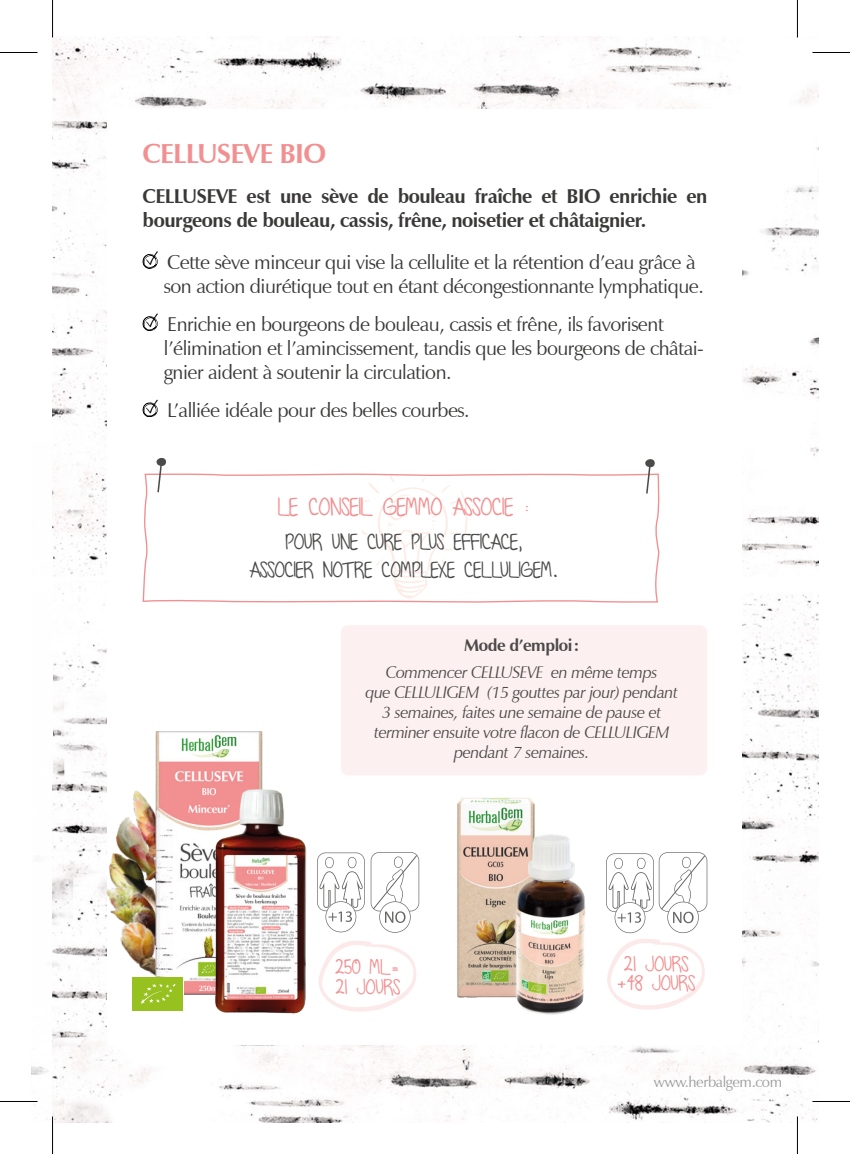
<style>
.page{position:relative;width:850px;height:1154px;background:#fff}
.page>*{position:absolute;margin:0;border:0;box-sizing:border-box;transform-origin:0 0}
.t1{font:700 27.5px "Zapf Humanist 601 BT";letter-spacing:-.025em;color:#f29091}
.t2{font:22.5px "Beautiful Every Time";letter-spacing:-.025em;color:#f29091}
.t3{font:20px/24px "Zapf Humanist 601 BT";letter-spacing:-.025em;color:#3a3938}
.t4{font:700 20px/24px "Zapf Humanist 601 BT";letter-spacing:-.025em;color:#3a3938}
.t5{font:20px/27.5px "Beautiful Every Time";letter-spacing:-.025em;color:#4b4b4a;text-align:center}
.t6{font:19.25px/19.5px "Beautiful Every Time";letter-spacing:-.025em;color:#f29091}
.t7{font:italic 16.75px/20px "Zapf Humanist 601 BT";letter-spacing:-.03em;color:#4b4b4a;text-align:center}
.t8{font:700 16.75px "Zapf Humanist 601 BT";letter-spacing:-.025em;color:#4b4b4a}
.t9{font:15px "Zapf Humanist 601 BT";letter-spacing:-.025em;color:#9d9d9d}
</style>
<div class="page">
<img style="left:52px;top:36px;width:766px;height:540px">
<img style="left:52px;top:587px;width:766px;height:536px">
<div style="left:108px;top:109px;width:633px;height:936px;background:#fff"></div>
<svg style="left:142px;top:473px;width:518px;height:130px"></svg>
<svg style="left:156px;top:458px;width:10px;height:34px"></svg>
<svg style="left:644px;top:459px;width:11px;height:34px"></svg>
<img style="left:457px;top:797px;width:77px;height:200px">
<img style="left:500px;top:823px;width:85px;height:192px">
<svg style="left:319px;top:941px;width:97px;height:71px"></svg>
<svg style="left:317px;top:852px;width:47px;height:80px"></svg>
<img style="left:99px;top:812px;width:23px;height:27px">
<img style="left:89px;top:839px;width:65px;height:28px">
<img style="left:86px;top:867px;width:68px;height:89px">
<img style="left:122px;top:790px;width:32px;height:71px">
<img style="left:110px;top:911px;width:44px;height:64px">
<img style="left:154px;top:731px;width:109px;height:264px">
<div style="left:132px;top:977px;width:51px;height:34px;background:#96c11f"></div>
<svg style="left:140px;top:983px;width:36px;height:21px"></svg>
<img style="left:215px;top:786px;width:92px;height:227px">
<svg style="left:606px;top:852px;width:100px;height:158px"></svg>
<svg style="left:371px;top:852px;width:48px;height:81px"></svg>
<svg style="left:142px;top:251px;width:16px;height:18px"></svg>
<svg style="left:142px;top:313px;width:16px;height:18px"></svg>
<svg style="left:142px;top:399px;width:16px;height:18px"></svg>
<div style="left:341px;top:625px;width:366px;height:150px;background:#fdf0f0;border-radius:7px"></div>
<hr style="left:812px;top:51px;width:37px;height:3px;background:#fff">
<hr style="left:812px;top:1100px;width:37px;height:3px;background:#fff">
<hr style="left:51px;top:0;width:3px;height:38px;background:#fff">
<hr style="left:51px;top:1116px;width:3px;height:38px;background:#fff">
<hr style="left:795px;top:0;width:3px;height:38px;background:#fff">
<hr style="left:795px;top:1116px;width:3px;height:38px;background:#fff">
<hr style="left:0;top:52px;width:38px;height:1px;background:#000">
<hr style="left:812px;top:52px;width:37px;height:1px;background:#000">
<hr style="left:0;top:1101px;width:38px;height:1px;background:#000">
<hr style="left:812px;top:1101px;width:37px;height:1px;background:#000">
<hr style="left:52px;top:0;width:1px;height:38px;background:#000">
<hr style="left:52px;top:1116px;width:1px;height:38px;background:#000">
<hr style="left:796px;top:0;width:1px;height:38px;background:#000">
<hr style="left:796px;top:1116px;width:1px;height:38px;background:#000">
<h1 class="t1" style="left:142px;top:137px;width:185px">CELLUSEVE BIO</h1>
<p class="t4" style="left:142px;top:184px;width:566px">CELLUSEVE est une sève de bouleau fraîche et BIO enrichie en bourgeons de bouleau, cassis, frêne, noisetier et châtaignier.</p>
<p class="t3" style="left:164px;top:250px;width:541px">Cette sève minceur qui vise la cellulite et la rétention d’eau grâce à son action diurétique tout en étant décongestionnante lymphatique.</p>
<p class="t3" style="left:164px;top:312px;width:541px">Enrichie en bourgeons de bouleau, cassis et frêne, ils favorisent l’élimination et l’amincissement, tandis que les bourgeons de châtai&shy;gnier aident à soutenir la circulation.</p>
<p class="t3" style="left:167px;top:398px;width:304px">L’alliée idéale pour des belles courbes.</p>
<p class="t2" style="left:277px;top:494px;width:254px">LE CONSEIL GEMMO ASSOCIE :</p>
<p class="t5" style="left:250px;top:529px;width:309px">POUR UNE CURE PLUS EFFICACE,<br>ASSOCIER NOTRE COMPLEXE CELLULIGEM.</p>
<p class="t8" style="left:464px;top:635px;width:117px">Mode d’emploi:</p>
<p class="t7" style="left:365px;top:662px;width:314px">Commencer CELLUSEVE en même temps<br>que CELLULIGEM (15 gouttes par jour) pendant 3 semaines, faites une semaine de pause et terminer ensuite votre flacon de CELLULIGEM pendant 7 semaines.</p>
<p class="t6" style="left:335px;top:958px;width:67px">250 ML=<br>21 JOURS</p>
<p class="t6" style="left:617px;top:954px;width:79px;text-align:center">21 JOURS +48 JOURS</p>
<p class="t9" style="left:653px;top:1072px;width:130px">www.herbalgem.com</p>
</div>
